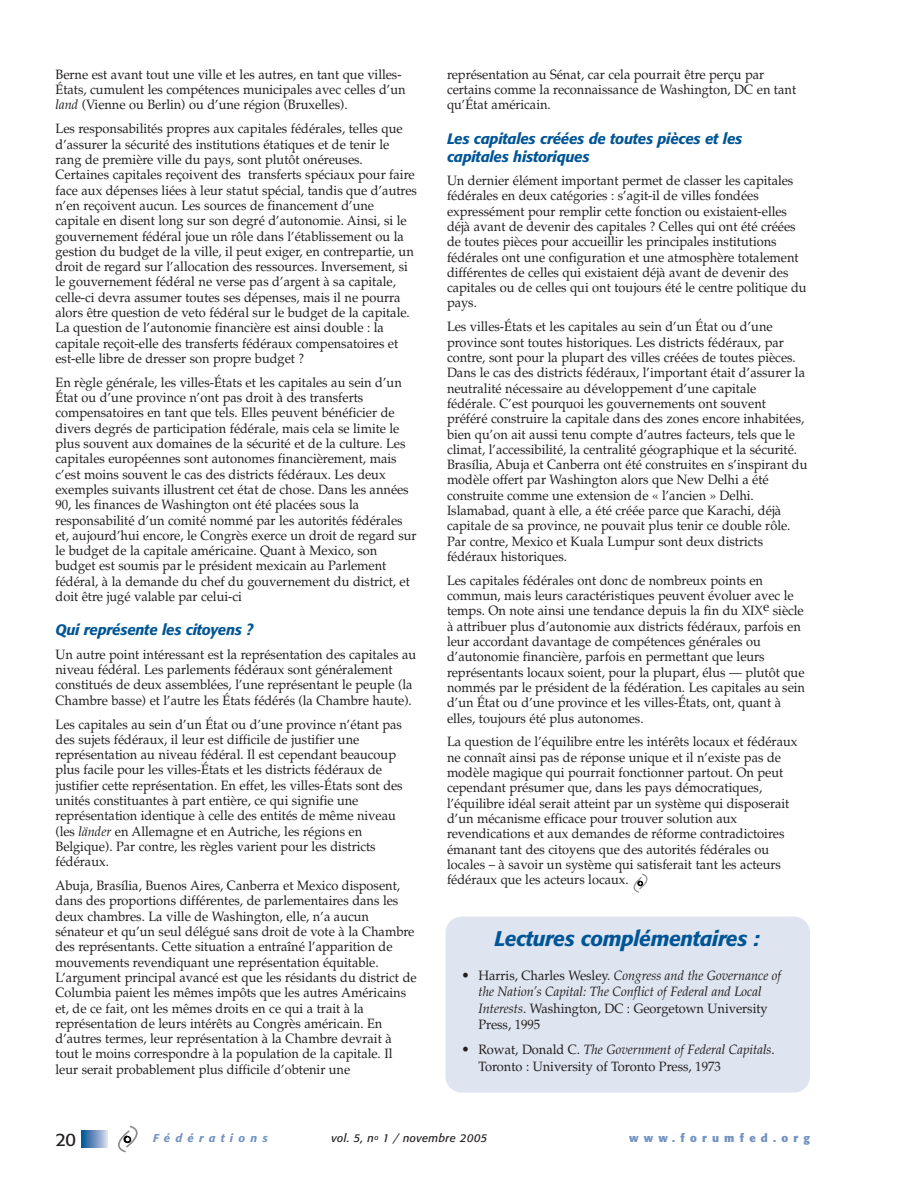
<style>
.page{position:relative;width:918px;height:1188px;background:#fff}
.page>*{position:absolute;margin:0;border:0;box-sizing:border-box;transform-origin:0 0}
.t1{font:italic 500 21px "Formata";letter-spacing:-.02em;color:#005595}
.t2{font:18px "Formata";color:#231f20}
.t3{font:italic 500 15px/18px "Formata";letter-spacing:-.02em;color:#005595}
.t4{font:13.5px/15.3px "Palatino";color:#231f20;scale:.95 1}
.t5{font:italic 13.5px/16.5px "Palatino";color:#231f20;scale:.95 1}
.t6{font:italic 11.25px "Formata";letter-spacing:.03em;color:#231f20}
.t7{font:700 11.25px "Formata";letter-spacing:.465em;color:#7393c1}
.t8{font:italic 500 11.25px "Formata";letter-spacing:.465em;color:#7393c1}
.s1{font-style:italic}
.s2{font-style:normal;font-size:14.25px}
.s3{font-style:normal}
.s4{font-size:14.25px}
</style>
<div class="page">
<svg style="left:81px;top:1130px;width:27px;height:18px"></svg>
<svg style="left:118px;top:1125px;width:20px;height:28px"></svg>
<svg style="left:633px;top:873px;width:15px;height:20px"></svg>
<div style="left:446px;top:917px;width:364px;height:176px;background:#dee4f0;border-radius:16px"></div>
<p class="t4" style="left:55px;top:68px;width:370px">Berne est avant tout une ville et les autres, en tant que villes-<br>États, cumulent les compétences municipales avec celles d’un <span class="s1">land</span> (Vienne ou Berlin) ou d’une région (Bruxelles).</p>
<p class="t4" style="left:55px;top:123px;width:382px">Les responsabilités propres aux capitales fédérales, telles que d’assurer la sécurité des institutions étatiques et de tenir le rang de première ville du pays, sont plutôt onéreuses.<br>Certaines capitales reçoivent des transferts spéciaux pour faire face aux dépenses liées à leur statut spécial, tandis que d’autres n’en reçoivent aucun. Les sources de financement d’une capitale en disent long sur son degré d’autonomie. Ainsi, si le gouvernement fédéral joue un rôle dans l’établissement ou la gestion du budget de la ville, il peut exiger, en contrepartie, un droit de regard sur l’allocation des ressources. Inversement, si le gouvernement fédéral ne verse pas d’argent à sa capitale, celle-ci devra assumer toutes ses dépenses, mais il ne pourra alors être question de veto fédéral sur le budget de la capitale.<br>La question de l’autonomie financière est ainsi double : la capitale reçoit-elle des transferts fédéraux compensatoires et est-elle libre de dresser son propre budget ?</p>
<p class="t4" style="left:55px;top:376px;width:382px">En règle générale, les villes-États et les capitales au sein d’un État ou d’une province n’ont pas droit à des transferts compensatoires en tant que tels. Elles peuvent bénéficier de divers degrés de participation fédérale, mais cela se limite le plus souvent aux domaines de la sécurité et de la culture. Les capitales européennes sont autonomes financièrement, mais c’est moins souvent le cas des districts fédéraux. Les deux exemples suivants illustrent cet état de chose. Dans les années 90, les finances de Washington ont été placées sous la responsabilité d’un comité nommé par les autorités fédérales et, aujourd’hui encore, le Congrès exerce un droit de regard sur le budget de la capitale américaine. Quant à Mexico, son budget est soumis par le président mexicain au Parlement fédéral, à la demande du chef du gouvernement du district, et doit être jugé valable par celui-ci</p>
<p class="t3" style="left:55px;top:622px;width:199px">Qui représente les citoyens ?</p>
<p class="t4" style="left:55px;top:648px;width:381px">Un autre point intéressant est la représentation des capitales au niveau fédéral. Les parlements fédéraux sont généralement constitués de deux assemblées, l’une représentant le peuple (la Chambre basse) et l’autre les États fédérés (la Chambre haute).</p>
<p class="t4" style="left:55px;top:718px;width:367px">Les capitales au sein d’un État ou d’une province n’étant pas des sujets fédéraux, il leur est difficile de justifier une représentation au niveau fédéral. Il est cependant beaucoup plus facile pour les villes-États et les districts fédéraux de justifier cette représentation. En effet, les villes-États sont des unités constituantes à part entière, ce qui signifie une représentation identique à celle des entités de même niveau (les <span class="s1">länder</span> en Allemagne et en Autriche, les régions en Belgique). Par contre, les règles varient pour les districts fédéraux.</p>
<p class="t4" style="left:55px;top:879px;width:382px">Abuja, Brasília, Buenos Aires, Canberra et Mexico disposent, dans des proportions différentes, de parlementaires dans les deux chambres. La ville de Washington, elle, n’a aucun sénateur et qu’un seul délégué sans droit de vote à la Chambre des représentants. Cette situation a entraîné l’apparition de mouvements revendiquant une représentation équitable.<br>L’argument principal avancé est que les résidants du district de Columbia paient les mêmes impôts que les autres Américains et, de ce fait, ont les mêmes droits en ce qui a trait à la représentation de leurs intérêts au Congrès américain. En d’autres termes, leur représentation à la Chambre devrait à tout le moins correspondre à la population de la capitale. Il leur serait probablement plus difficile d’obtenir une</p>
<p class="t4" style="left:447px;top:68px;width:369px">représentation au Sénat, car cela pourrait être perçu par certains comme la reconnaissance de Washington, DC en tant qu’État américain.</p>
<p class="t3" style="left:447px;top:131px;width:297px">Les capitales créées de toutes pièces et les capitales historiques</p>
<p class="t4" style="left:447px;top:174px;width:380px">Un dernier élément important permet de classer les capitales fédérales en deux catégories : s’agit-il de villes fondées expressément pour remplir cette fonction ou existaient-elles déjà avant de devenir des capitales ? Celles qui ont été créées de toutes pièces pour accueillir les principales institutions fédérales ont une configuration et une atmosphère totalement différentes de celles qui existaient déjà avant de devenir des capitales ou de celles qui ont toujours été le centre politique du pays.</p>
<p class="t4" style="left:447px;top:321px;width:381px">Les villes-États et les capitales au sein d’un État ou d’une province sont toutes historiques. Les districts fédéraux, par contre, sont pour la plupart des villes créées de toutes pièces.<br>Dans le cas des districts fédéraux, l’important était d’assurer la neutralité nécessaire au développement d’une capitale fédérale. C’est pourquoi les gouvernements ont souvent préféré construire la capitale dans des zones encore inhabitées, bien qu’on ait aussi tenu compte d’autres facteurs, tels que le climat, l’accessibilité, la centralité géographique et la sécurité.<br>Brasília, Abuja et Canberra ont été construites en s’inspirant du modèle offert par Washington alors que New Delhi a été construite comme une extension de « l’ancien » Delhi.<br>Islamabad, quant à elle, a été créée parce que Karachi, déjà capitale de sa province, ne pouvait plus tenir ce double rôle.<br>Par contre, Mexico et Kuala Lumpur sont deux districts fédéraux historiques.</p>
<p class="t4" style="left:447px;top:574px;width:378px">Les capitales fédérales ont donc de nombreux points en commun, mais leurs caractéristiques peuvent évoluer avec le temps. On note ainsi une tendance depuis la fin du XIXe siècle à attribuer plus d’autonomie aux districts fédéraux, parfois en leur accordant davantage de compétences générales ou d’autonomie financière, parfois en permettant que leurs représentants locaux soient, pour la plupart, élus — plutôt que nommés par le président de la fédération. Les capitales au sein d’un État ou d’une province et les villes-États, ont, quant à elles, toujours été plus autonomes.</p>
<p class="t4" style="left:447px;top:736px;width:370px">La question de l’équilibre entre les intérêts locaux et fédéraux ne connaît ainsi pas de réponse unique et il n’existe pas de modèle magique qui pourrait fonctionner partout. On peut cependant présumer que, dans les pays démocratiques, l’équilibre idéal serait atteint par un système qui disposerait d’un mécanisme efficace pour trouver solution aux revendications et aux demandes de réforme contradictoires émanant tant des citoyens que des autorités fédérales ou locales – à savoir un système qui satisferait tant les acteurs fédéraux que les acteurs locaux.</p>
<h1 class="t1" style="left:495px;top:930px;width:266px">Lectures complémentaires :</h1>
<p class="t5" style="left:478px;top:968px;width:320px;text-indent:-17px"><span class="s2">•</span> <span class="s3">Harris, Charles Wesley.</span> Congress and the Governance of the Nation’s Capital: The Conflict of Federal and Local Interests<span class="s3">. Washington, DC : Georgetown University Press, 1995</span></p>
<p class="t4" style="left:478px;top:1043px;width:314px;line-height:16.5px;text-indent:-17px"><span class="s4">•</span> Rowat, Donald C. <span class="s1">The Government of Federal Capitals</span>.<br>Toronto : University of Toronto Press, 1973</p>
<h2 class="t2" style="left:55px;top:1132px;width:22px">20</h2>
<p class="t8" style="left:153px;top:1133px;width:116px">Fédérations</p>
<p class="t6" style="left:332px;top:1133px;width:157px">vol. 5, n<sup>o</sup> 1 / novembre 2005</p>
<p class="t7" style="left:629px;top:1133px;width:182px">www.forumfed.org</p>
</div>
